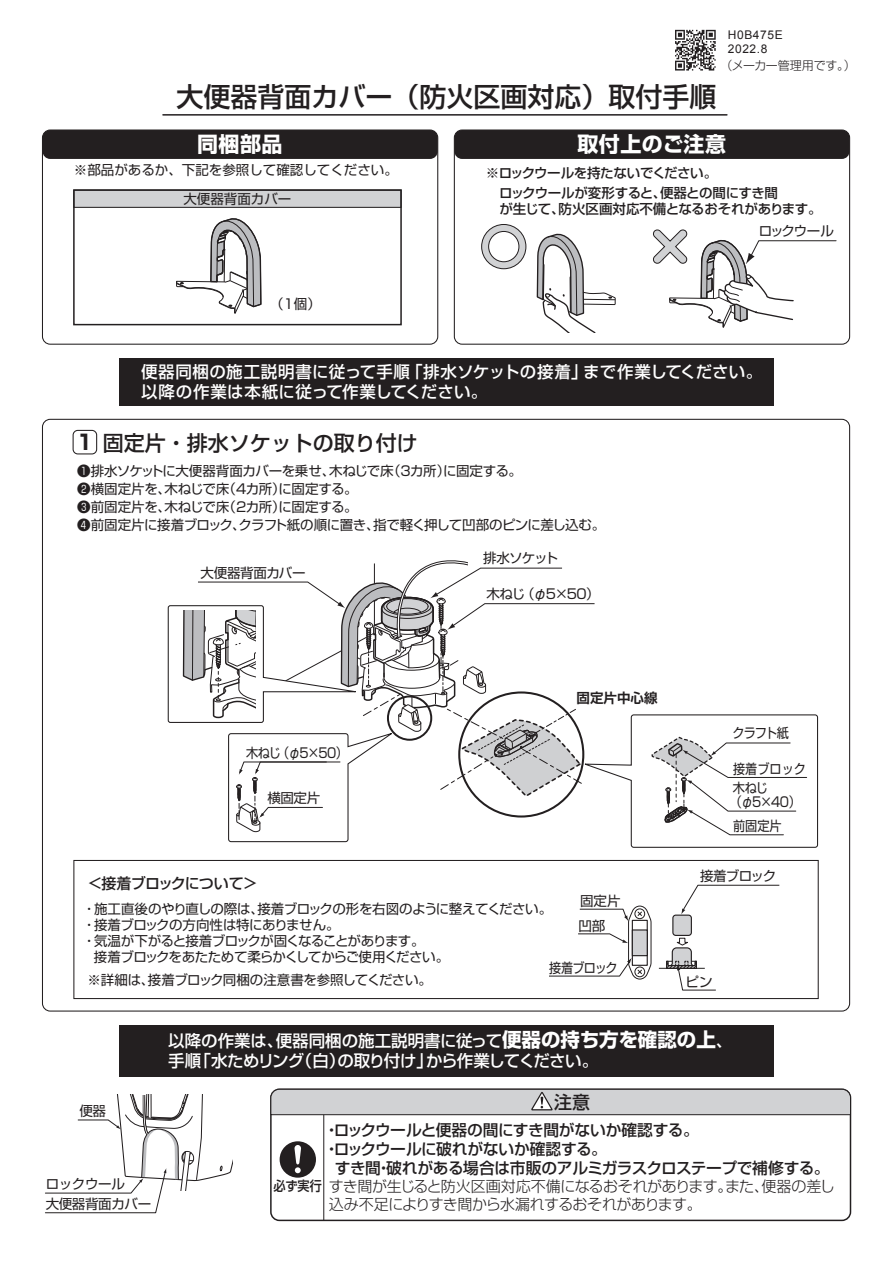
<style>
.page{position:relative;width:893px;height:1263px;background:#fff}
.page>*{position:absolute;margin:0;border:0;box-sizing:border-box;transform-origin:0 0}
.t1{font:27px "Shin Go Pro Medium 90 pv RKSJ H";color:#231f20}
.t2{font:21px "Shin Go Pro Medium 90 pv RKSJ H";color:#231f20}
.t3{font:21px "Shin Go Pro Bold 90 pv RKSJ H";letter-spacing:.025em;color:#fff}
.t4{font:18px "Shin Go Pro Medium 90 pv RKSJ H";color:#231f20}
.t5{font:16.5px/19.8px "Shin Go Pro Medium 90 pv RKSJ H";letter-spacing:-.02em;color:#fff}
.t6{font:16.5px/19.8px "Shin Go Pro Medium 90 pv RKSJ H";color:#fff}
.t7{font:15.75px/18.9px "Shin Go Pro Medium 90 pv RKSJ H";letter-spacing:-.025em;color:#231f20}
.t8{font:15px/18px "Shin Go Pro Light 90 pv RKSJ H";letter-spacing:-.035em;color:#231f20}
.t9{font:15px "Shin Go Pro Medium 90 pv RKSJ H";letter-spacing:-.04em;color:#231f20}
.t10{font:13.5px/18px "Shin Go Pro Regular 90 pv RKSJ H";letter-spacing:-.03em;color:#231f20}
.t11{font:13.5px/19.5px "Shin Go Pro Medium 90 pv RKSJ H";letter-spacing:-.03em;color:#231f20}
.t12{font:13.5px/14.2px "Shin Go Pro Regular 90 pv RKSJ H";letter-spacing:-.03em;color:#231f20;scale:.9 1}
.t13{font:13.5px/28.3px "Shin Go Pro Regular 90 pv RKSJ H";color:#231f20;text-align:center}
.t14{font:13.5px "Shin Go Pro Regular 90 pv RKSJ H";letter-spacing:-.05em;color:#231f20}
.t15{font:13.5px "Shin Go Pro Regular 90 pv RKSJ H";letter-spacing:-.055em;color:#231f20}
.t16{font:13.5px "Shin Go Pro De Bold 90 pv RKSJ H";color:#231f20}
.t17{font:13.5px "Shin Go Pro Medium 90 pv RKSJ H";letter-spacing:-.03em;color:#231f20;scale:.9 1}
.t18{font:12px/14.2px "Arial";letter-spacing:.05em;color:#231f20}
.t19{font:12px "Shin Go Pro Light 90 pv RKSJ H";letter-spacing:-.025em;color:#231f20}
.s1{font-family:"Shin Go Pro Bold 90 pv RKSJ H";font-size:20.7px}
.s2{font-family:"Shin Go Pro Bold 90 pv RKSJ H";font-size:19.5px}
</style>
<div class="page">
<div style="left:42px;top:130px;width:396px;height:29px;background:#231f20;border-radius:8px"></div>
<div style="left:454px;top:130px;width:395px;height:29px;background:#231f20;border-radius:8px"></div>
<div style="left:74px;top:190px;width:327px;height:17px;background:#d1d2d4"></div>
<div style="left:74px;top:190px;width:327px;height:18px;border:1px solid #231f20"></div>
<div style="left:73px;top:189px;width:329px;height:136px;border:2px solid #231f20"></div>
<svg style="left:483px;top:224px;width:43px;height:45px"></svg>
<div style="left:488px;top:231px;width:31px;height:31px;border:1px solid #231f20;border-radius:50%"></div>
<div style="left:481px;top:224px;width:45px;height:45px;border:1px solid #231f20;border-radius:50%"></div>
<hr style="left:163px;top:114px;width:564px;height:2px;background:#231f20">
<div style="left:119px;top:358px;width:654px;height:47px;background:#231f20"></div>
<div style="left:120px;top:1025px;width:654px;height:51px;background:#231f20"></div>
<div style="left:73px;top:430px;width:24px;height:24px;border:1px solid #231f20;border-radius:5px"></div>
<div style="left:73px;top:860px;width:746px;height:139px;border:1px solid #231f20"></div>
<svg style="left:681px;top:885px;width:99px;height:30px"></svg>
<div style="left:673px;top:915px;width:18px;height:20px;background:#d1d2d4;border-radius:3px"></div>
<div style="left:672px;top:915px;width:20px;height:21px;border:1px solid #231f20;border-radius:3px"></div>
<hr style="left:659px;top:968px;width:46px;height:1px;background:#231f20">
<svg style="left:666px;top:938px;width:50px;height:53px"></svg>
<svg style="left:549px;top:905px;width:103px;height:75px"></svg>
<div style="left:270px;top:1089px;width:581px;height:132px;border:2px solid #231f20;border-radius:8px"></div>
<hr style="left:323px;top:1115px;width:1px;height:105px;background:#231f20">
<div style="left:280px;top:1141px;width:36px;height:37px;background:#231f20;border-radius:50%"></div>
<svg style="left:294px;top:1145px;width:7px;height:28px"></svg>
<svg style="left:270px;top:1089px;width:581px;height:26px;background:#c4c5c7"></svg>
<svg style="left:176px;top:189px;width:86px;height:125px"></svg>
<svg style="left:167px;top:560px;width:651px;height:288px"></svg>
<svg style="left:652px;top:29px;width:185px;height:299px"></svg>
<svg style="left:536px;top:114px;width:80px;height:218px"></svg>
<svg style="left:45px;top:1095px;width:187px;height:118px"></svg>
<h1 class="t1" style="left:176px;top:87px;width:541px">大便器背面カバー（防火区画対応）取付手順</h1>
<p class="t18" style="left:728px;top:27px;width:56px">H0B475E<br>2022.8</p>
<p class="t19" style="left:720px;top:61px;width:137px">（メーカー管理用です。）</p>
<h2 class="t3" style="left:197px;top:136px;width:87px">同梱部品</h2>
<h2 class="t3" style="left:577px;top:136px;width:150px">取付上のご注意</h2>
<p class="t13" style="left:74px;top:158px;width:326px">※部品があるか、下記を参照して確認してください。大便器背面カバー</p>
<p class="t10" style="left:270px;top:296px;width:52px">（1個）</p>
<p class="t11" style="left:499px;top:165px;width:280px;text-indent:-14px">※ロックウールを持たないでください。<br>ロックウールが変形すると、便器との間にすき間</p>
<p class="t11" style="left:499px;top:201px;width:323px">が生じて、防火区画対応不備となるおそれがあります。</p>
<p class="t10" style="left:759px;top:223px;width:77px">ロックウール</p>
<p class="t6" style="left:141px;top:364px;width:622px">便器同梱の施工説明書に従って手順「排水ソケットの接着」まで作業してください。以降の作業は本紙に従って作業してください。</p>
<h2 class="t2" style="left:76px;top:435px;width:343px"><span class="s1">1</span> 固定片・排水ソケットの取り付け</h2>
<p class="t10" style="left:77px;top:464px;width:530px">❶排水ソケットに大便器背面カバーを乗せ、木ねじで床（3カ所）に固定する。<br>❷横固定片を、木ねじで床（4カ所）に固定する。<br>❸前固定片を、木ねじで床（2カ所）に固定する。<br>❹前固定片に接着ブロック、クラフト紙の順に置き、指で軽く押して凹部のピンに差し込む。</p>
<p class="t10" style="left:201px;top:566px;width:106px">大便器背面カバー</p>
<p class="t12" style="left:246px;top:747px;width:115px">木ねじ（φ5×50）</p>
<p class="t10" style="left:267px;top:791px;width:54px">横固定片</p>
<p class="t10" style="left:483px;top:551px;width:77px">排水ソケット</p>
<p class="t10" style="left:486px;top:587px;width:115px">木ねじ（φ5×50）</p>
<p class="t16" style="left:576px;top:693px;width:82px">固定片中心線</p>
<p class="t12" style="left:733px;top:728px;width:64px">クラフト紙</p>
<p class="t12" style="left:733px;top:763px;width:82px">接着ブロック</p>
<p class="t12" style="left:730px;top:783px;width:80px">木ねじ（φ5×40）</p>
<p class="t12" style="left:733px;top:820px;width:56px">前固定片</p>
<p class="t9" style="left:88px;top:878px;width:171px">＜接着ブロックについて＞</p>
<p class="t10" style="left:700px;top:869px;width:78px">接着ブロック</p>
<p class="t10" style="left:580px;top:894px;width:42px">固定片</p>
<p class="t10" style="left:83px;top:902px;width:471px">・施工直後のやり直しの際は、接着ブロックの形を右図のように整えてください。</p>
<p class="t10" style="left:83px;top:918px;width:258px">・接着ブロックの方向性は特にありません。</p>
<p class="t15" style="left:83px;top:936px;width:343px">・気温が下がると接着ブロックが固くなることがあります。</p>
<p class="t14" style="left:94px;top:952px;width:357px">接着ブロックをあたためて柔らかくしてからご使用ください。</p>
<p class="t10" style="left:87px;top:973px;width:346px">※詳細は、接着ブロック同梱の注意書を参照してください。</p>
<p class="t10" style="left:578px;top:919px;width:28px">凹部</p>
<p class="t12" style="left:549px;top:963px;width:78px">接着ブロック</p>
<p class="t10" style="left:686px;top:975px;width:28px">ピン</p>
<p class="t10" style="left:79px;top:1104px;width:28px">便器</p>
<p class="t10" style="left:46px;top:1176px;width:107px;line-height:19.6px">ロックウール<br>大便器背面カバー</p>
<p class="t5" style="left:168px;top:1034px;width:566px">以降の作業は、便器同梱の施工説明書に従って<span class="s2">便器の持ち方を確認の上</span>、手順「水ためリング（白）の取り付け」から作業してください。</p>
<p class="t17" style="left:273px;top:1181px;width:55px">必ず実行</p>
<h3 class="t4" style="left:554px;top:1095px;width:37px">注意</h3>
<p class="t7" style="left:324px;top:1123px;width:377px">・ロックウールと便器の間にすき間がないか確認する。・ロックウールに破れがないか確認する。</p>
<p class="t7" style="left:335px;top:1160px;width:496px">すき間・破れがある場合は市販のアルミガラスクロステープで補修する。</p>
<p class="t8" style="left:329px;top:1179px;width:508px">すき間が生じると防火区画対応不備になるおそれがあります。また、便器の差し込み不足によりすき間から水漏れするおそれがあります。</p>
</div>
